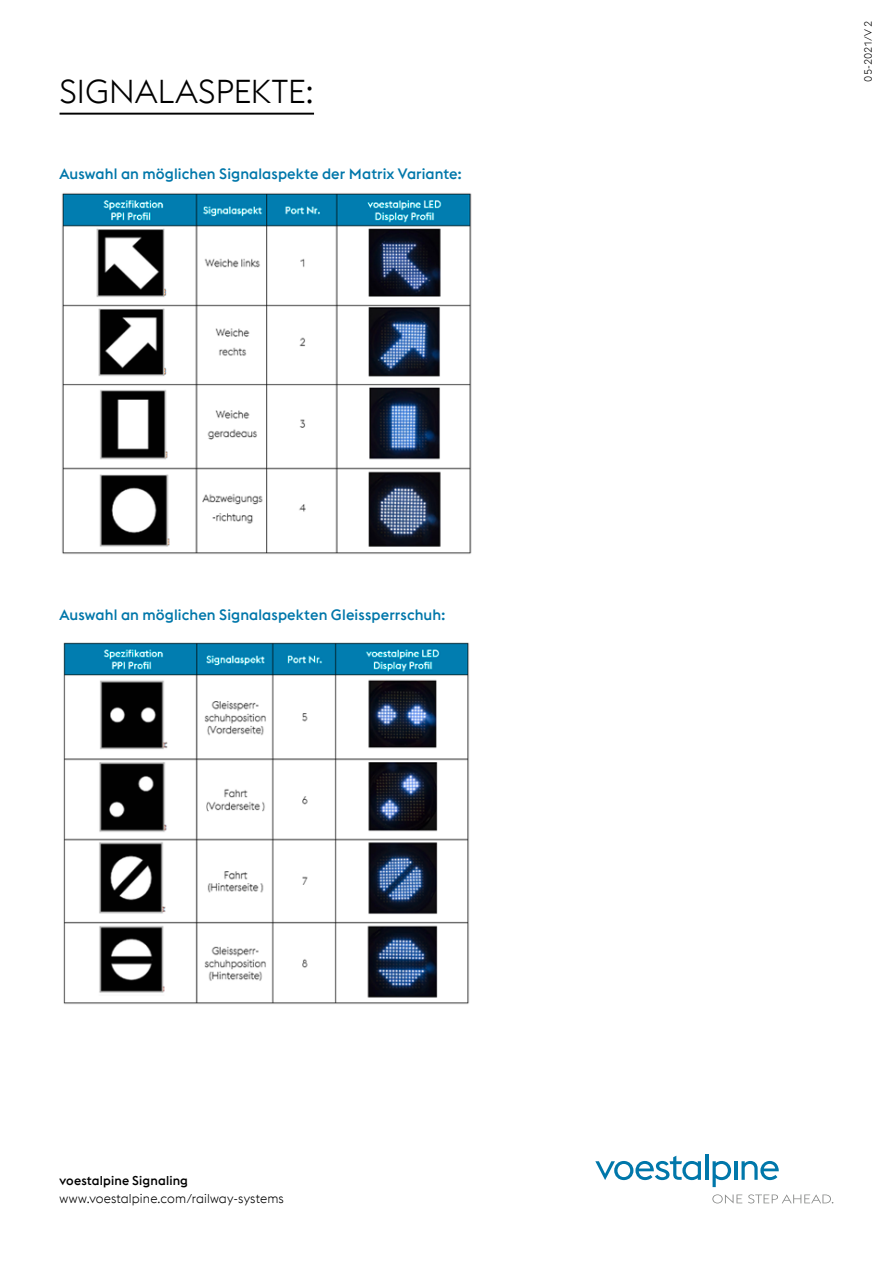
<style>
.page{position:relative;width:893px;height:1263px;background:#fff}
.page>*{position:absolute;margin:0;border:0;box-sizing:border-box;transform-origin:0 0}
.t1{font:300 33px "voestalpine";letter-spacing:-.005em;color:#000}
.t2{font:500 15px "voestalpine";letter-spacing:.005em;color:#07a}
.t3{font:300 12.75px "voestalpine";letter-spacing:.01em;color:#000}
.t4{font:500 12.75px "voestalpine";letter-spacing:.01em;color:#000}
.t5{font:300 10.5px "voestalpine";color:#000}
</style>
<div class="page">
<svg style="left:595px;top:1156px;width:106px;height:24px"></svg>
<hr style="left:705px;top:1154px;width:3px;height:26px;background:#07a">
<svg style="left:713px;top:1161px;width:18px;height:26px"></svg>
<hr style="left:734px;top:1161px;width:3px;height:19px;background:#07a">
<svg style="left:741px;top:1161px;width:38px;height:19px"></svg>
<svg style="left:712px;top:1194px;width:30px;height:9px"></svg>
<svg style="left:748px;top:1194px;width:85px;height:9px"></svg>
<hr style="left:60px;top:113px;width:254px;height:2px;background:#000">
<img style="left:62px;top:193px;width:410px;height:361px">
<img style="left:63px;top:642px;width:406px;height:362px">
<h1 class="t1" style="left:60px;top:73px;width:256px">SIGNALASPEKTE:</h1>
<p class="t2" style="left:60px;top:165px;width:404px">Auswahl an möglichen Signalaspekte der Matrix Variante:</p>
<p class="t2" style="left:60px;top:606px;width:388px">Auswahl an möglichen Signalaspekten Gleissperrschuh:</p>
<p class="t4" style="left:60px;top:1173px;width:130px">voestalpine Signaling</p>
<p class="t3" style="left:60px;top:1191px;width:226px">www.voestalpine.com/railway-systems</p>
<p class="t5" style="left:862px;top:82px;width:62px;rotate:-90deg">05-2021/V2</p>
</div>
